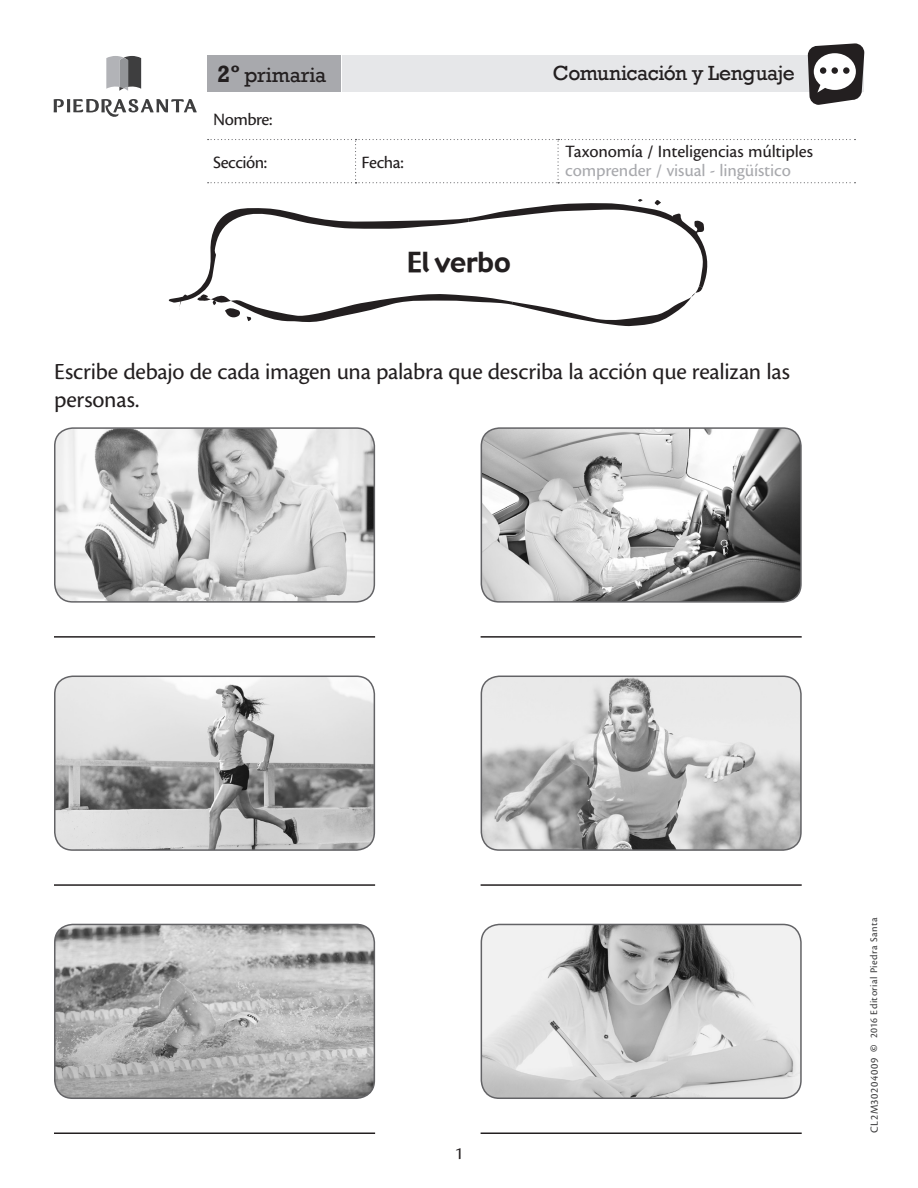
<style>
.page{position:relative;width:918px;height:1188px;background:#fff}
.page>*{position:absolute;margin:0;border:0;box-sizing:border-box;transform-origin:0 0}
.Titulo{font:27px "Gadget";color:#231f20}
.Subtituo{font:24px/28.8px "Cronos Pro";letter-spacing:-.01em;color:#231f20}
.t1{font:21px "Rockwell";letter-spacing:-.015em;color:#231f20}
.Nombre_alumno{font:18px "Cronos Pro Capt";letter-spacing:-.015em;color:#231f20}
.Nombre_alumno-2{font:18px "Cronos Pro Capt";letter-spacing:-.01em;color:#a8a9ad}
.Subtituo-2{font:18px "Cronos Pro";color:#231f20}
._2014_Editorial_Pie{font:11.25px "Cronos Pro Capt";letter-spacing:.05em;color:#3e3e3f}
.t2{font:10.5px "Cronos Pro Capt";letter-spacing:.04em;color:#3e3e3f}
.s1{font-weight:700;font-size:24px}
.s2{font-family:"Cronos Pro";font-weight:700}
</style>
<div class="page">
<svg style="left:208px;top:139px;width:648px;height:44px"></svg>
<svg style="left:207px;top:43px;width:657px;height:62px"></svg>
<svg style="left:106px;top:56px;width:35px;height:35px"></svg>
<svg style="left:54px;top:99px;width:143px;height:18px"></svg>
<svg style="left:169px;top:199px;width:539px;height:127px"></svg>
<img style="left:55px;top:428px;width:319px;height:174px">
<div style="left:54px;top:427px;width:321px;height:176px;border:2px solid #636366;border-radius:18px"></div>
<hr style="left:54px;top:636px;width:321px;height:2px;background:#231f20">
<img style="left:481px;top:429px;width:318px;height:173px">
<div style="left:481px;top:427px;width:321px;height:176px;border:2px solid #636366;border-radius:18px"></div>
<hr style="left:481px;top:636px;width:321px;height:2px;background:#231f20">
<img style="left:55px;top:676px;width:319px;height:174px">
<div style="left:54px;top:676px;width:321px;height:175px;border:2px solid #636366;border-radius:18px"></div>
<hr style="left:54px;top:884px;width:321px;height:2px;background:#231f20">
<img style="left:481px;top:676px;width:320px;height:174px">
<div style="left:481px;top:676px;width:321px;height:175px;border:2px solid #636366;border-radius:18px"></div>
<hr style="left:481px;top:884px;width:321px;height:2px;background:#231f20">
<img style="left:55px;top:924px;width:319px;height:174px">
<div style="left:54px;top:924px;width:321px;height:175px;border:2px solid #636366;border-radius:18px"></div>
<hr style="left:54px;top:1132px;width:321px;height:2px;background:#231f20">
<img style="left:481px;top:924px;width:320px;height:174px">
<div style="left:481px;top:924px;width:321px;height:175px;border:2px solid #636366;border-radius:18px"></div>
<hr style="left:481px;top:1132px;width:321px;height:2px;background:#231f20">
<p class="t1" style="left:217px;top:63px;width:111px"><span class="s1">2º</span> primaria</p>
<p class="t1" style="left:553px;top:61px;width:244px">Comunicación y Lenguaje</p>
<p class="Nombre_alumno" style="left:213px;top:109px;width:61px">Nombre:</p>
<p class="Nombre_alumno" style="left:213px;top:152px;width:56px">Sección:</p>
<p class="Nombre_alumno" style="left:362px;top:152px;width:44px">Fecha:</p>
<p class="Nombre_alumno" style="left:565px;top:141px;width:249px">Taxonomía / Inteligencias múltiples</p>
<p class="Nombre_alumno-2" style="left:565px;top:160px;width:227px">comprender / visual - lingüístico</p>
<p class="Titulo" style="left:407px;top:245px;width:105px">El verbo</p>
<p class="Subtituo" style="left:54px;top:357px;width:738px">Escribe debajo de cada imagen una palabra que describa la acción que realizan las personas.</p>
<p class="Subtituo-2" style="left:455px;top:1143px;width:10px">1</p>
<p class="t2" style="left:868px;top:1052px;width:136px;rotate:-90deg"><span class="s2">©</span> 2016 Editorial Piedra Santa</p>
<p class="_2014_Editorial_Pie" style="left:868px;top:1133px;width:76px;rotate:-90deg">CL2M30204009</p>
</div>
